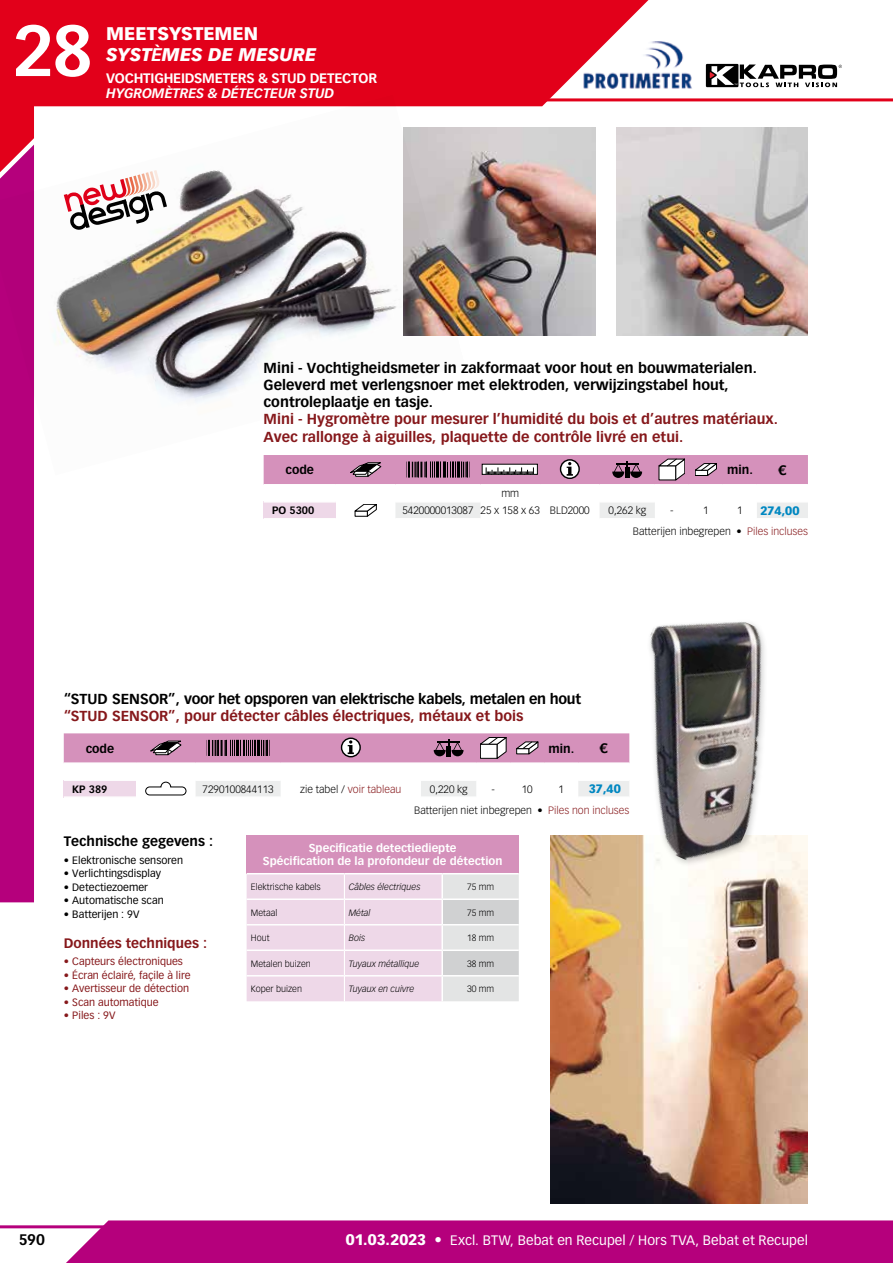
<style>
.page{position:relative;width:893px;height:1263px;background:#fff}
.page>*{position:absolute;margin:0;border:0;box-sizing:border-box;transform-origin:0 0}
.t1{font:700 70.5px "Vectora LT Std";color:#fff}
.t2{font:italic 900 18px/21px "Vectora LT Std";letter-spacing:-.005em;color:#fff}
.t3{font:700 15px "Vectora LT Std";color:#000}
.t4{font:700 14.25px/17.2px "Vectora LT Std";color:#86181b}
.t5{font:700 14.25px/17.2px "Vectora LT Std";color:#000}
.t6{font:700 14.25px "Vectora LT Std";letter-spacing:-.02em;color:#000}
.t7{font:13.5px "Vectora LT Std";letter-spacing:.005em;color:#fff}
.t8{font:700 13.5px "Vectora LT Std";letter-spacing:-.015em;color:#fff}
.t9{font:italic 700 13.5px "Vectora LT Std";letter-spacing:-.015em;color:#fff}
.t10{font:700 13.5px "Vectora LT Std";color:#000}
.t11{font:700 13.5px "Vectora LT Std";color:#86181b}
.t12{font:700 12px "Vectora LT Std";color:#000}
.t13{font:900 12px "Vectora LT Std";color:#0087c1}
.t14{font:700 11.25px/13.5px "Vectora LT Std";color:#fff;text-align:center}
.t15{font:300 10.5px "Vectora LT Std";color:#000}
.t16{font:10.5px "Vectora LT Std";color:#86181b}
.t17{font:10.5px "Vectora LT Std";color:#000}
.t18{font:300 10.5px "Vectora LT Std";color:#86181b}
.t19{font:700 10.5px "Vectora LT Std";color:#000}
.t20{font:300 9px "Vectora LT Std";color:#000}
.t21{font:italic 300 9px "Vectora LT Std";color:#000}
.s1{font-style:normal}
.s2{font-weight:700}
.s3{color:#86181b}
.s4{color:#000}
.s5{font-weight:900;font-size:15px}
.s6{font-size:15px}
</style>
<div class="page">
<svg style="left:264px;top:455px;width:544px;height:63px"></svg>
<svg style="left:64px;top:733px;width:508px;height:64px"></svg>
<div style="left:0;top:0;width:670px;height:106px;background:#e2001a"></div>
<svg style="left:45px;top:1220px;width:848px;height:43px;background:#b91084"></svg>
<svg style="left:0;top:32px;width:34px;height:870px;background:#ba006f"></svg>
<hr style="left:0;top:98px;width:893px;height:3px;background:#e2001a">
<hr style="left:0;top:1225px;width:893px;height:3px;background:#b5007c">
<img style="left:551px;top:835px;width:257px;height:368px">
<img style="left:617px;top:128px;width:191px;height:208px">
<img style="left:465px;top:128px;width:130px;height:208px">
<div style="left:247px;top:835px;width:272px;height:39px;background:#d591bb"></div>
<hr style="left:247px;top:873px;width:97px;height:1px;background:#fff">
<hr style="left:344px;top:873px;width:98px;height:1px;background:#fff">
<hr style="left:442px;top:873px;width:77px;height:1px;background:#fff">
<svg style="left:247px;top:874px;width:272px;height:127px;background:#eadbe6"></svg>
<img style="left:572px;top:621px;width:236px;height:256px">
<div style="left:706px;top:64px;width:32px;height:23px;background:#000"></div>
<svg style="left:710px;top:65px;width:132px;height:22px"></svg>
<img style="left:584px;top:40px;width:108px;height:49px">
<img style="left:0;top:95px;width:465px;height:380px">
<h1 class="t1" style="left:13px;top:8px;width:82px">28</h1>
<p class="t2" style="left:106px;top:23px;width:212px"><span class="s1">MEETSYSTEMEN<br></span>SYST<span class="s2">È</span>MES DE MESURE</p>
<p class="t8" style="left:106px;top:70px;width:272px">VOCHTIGHEIDSMETERS &amp; STUD DETECTOR</p>
<p class="t9" style="left:106px;top:85px;width:229px">HYGROMÈTRES &amp; DÉTECTEUR STUD</p>
<p class="t5" style="left:264px;top:359px;width:495px">Mini - Vochtigheidsmeter in zakformaat voor hout en bouwmaterialen.<br>Geleverd met verlengsnoer met elektroden, verwijzingstabel hout, controleplaatje en tasje.</p>
<p class="t4" style="left:264px;top:411px;width:516px">Mini - Hygromètre pour mesurer l’humidité du bois et d’autres matériaux.<br>Avec rallonge à aiguilles, plaquette de contrôle livré en etui.</p>
<p class="t12" style="left:286px;top:463px;width:30px">code</p>
<p class="t12" style="left:727px;top:463px;width:27px">min.</p>
<p class="t10" style="left:778px;top:462px;width:9px">€</p>
<p class="t15" style="left:501px;top:488px;width:19px">mm</p>
<p class="t19" style="left:272px;top:504px;width:44px">PO 5300</p>
<p class="t15" style="left:402px;top:505px;width:189px">5420000013087 25 x 158 x 63 BLD2000</p>
<p class="t15" style="left:608px;top:505px;width:39px">0,262 kg</p>
<p class="t15" style="left:670px;top:505px;width:5px">-</p>
<p class="t15" style="left:703px;top:505px;width:7px">1</p>
<p class="t15" style="left:737px;top:505px;width:7px">1</p>
<p class="t13" style="left:760px;top:503px;width:41px">274,00</p>
<p class="t15" style="left:633px;top:526px;width:177px">Batterijen inbegrepen • <span class="s3">Piles incluses</span></p>
<p class="t6" style="left:64px;top:690px;width:519px">“STUD SENSOR”, voor het opsporen van elektrische kabels, metalen en hout</p>
<p class="t4" style="left:64px;top:707px;width:461px">“STUD SENSOR”, pour détecter câbles électriques, métaux et bois</p>
<p class="t12" style="left:86px;top:741px;width:30px">code</p>
<p class="t12" style="left:549px;top:741px;width:27px">min.</p>
<p class="t10" style="left:600px;top:740px;width:9px">€</p>
<p class="t19" style="left:72px;top:783px;width:37px">KP 389</p>
<p class="t15" style="left:203px;top:783px;width:72px">7290100844113</p>
<p class="t18" style="left:300px;top:783px;width:102px"><span class="s4">zie tabel /</span> voir tableau</p>
<p class="t15" style="left:430px;top:783px;width:39px">0,220 kg</p>
<p class="t15" style="left:491px;top:783px;width:5px">-</p>
<p class="t15" style="left:522px;top:783px;width:12px">10</p>
<p class="t15" style="left:559px;top:783px;width:7px">1</p>
<p class="t13" style="left:589px;top:781px;width:33px">37,40</p>
<p class="t10" style="left:64px;top:833px;width:151px">Technische gegevens :</p>
<p class="t17" style="left:64px;top:854px;width:121px">• Elektronische sensoren</p>
<p class="t17" style="left:64px;top:867px;width:99px">• Verlichtingsdisplay</p>
<p class="t17" style="left:64px;top:881px;width:86px">• Detectiezoemer</p>
<p class="t17" style="left:64px;top:894px;width:101px">• Automatische scan</p>
<p class="t17" style="left:64px;top:908px;width:77px">• Batterijen : 9V</p>
<p class="t11" style="left:64px;top:935px;width:145px">Données techniques :</p>
<p class="t16" style="left:64px;top:955px;width:121px">• Capteurs électroniques</p>
<p class="t16" style="left:64px;top:969px;width:128px">• Écran éclairé, façile à lire</p>
<p class="t16" style="left:64px;top:982px;width:127px">• Avertisseur de détection</p>
<p class="t16" style="left:64px;top:996px;width:96px">• Scan automatique</p>
<p class="t16" style="left:64px;top:1009px;width:53px">• Piles : 9V</p>
<p class="t15" style="left:414px;top:804px;width:217px">Batterijen niet inbegrepen • <span class="s3">Piles non incluses</span></p>
<p class="t14" style="left:263px;top:841px;width:241px">Specificatie detectiediepte<br>Spécification de la profondeur de détection</p>
<p class="t20" style="left:251px;top:881px;width:71px">Elektrische kabels</p>
<p class="t21" style="left:349px;top:881px;width:73px">Câbles électriques</p>
<p class="t20" style="left:467px;top:881px;width:29px">75 mm</p>
<p class="t20" style="left:251px;top:907px;width:28px">Metaal</p>
<p class="t21" style="left:349px;top:907px;width:23px">Métal</p>
<p class="t20" style="left:467px;top:907px;width:29px">75 mm</p>
<p class="t20" style="left:251px;top:933px;width:20px">Hout</p>
<p class="t21" style="left:349px;top:932px;width:18px">Bois</p>
<p class="t20" style="left:467px;top:933px;width:29px">18 mm</p>
<p class="t20" style="left:251px;top:958px;width:62px">Metalen buizen</p>
<p class="t21" style="left:349px;top:958px;width:72px">Tuyaux métallique</p>
<p class="t20" style="left:467px;top:958px;width:29px">38 mm</p>
<p class="t20" style="left:251px;top:984px;width:53px">Koper buizen</p>
<p class="t21" style="left:349px;top:984px;width:67px">Tuyaux en cuivre</p>
<p class="t20" style="left:467px;top:984px;width:29px">30 mm</p>
<p class="t3" style="left:19px;top:1230px;width:28px">590</p>
<p class="t7" style="left:346px;top:1232px;width:464px"><span class="s5">01.03.2023</span> <span class="s6">•</span> Excl. BTW, Bebat en Recupel / Hors TVA, Bebat et Recupel</p>
</div>
